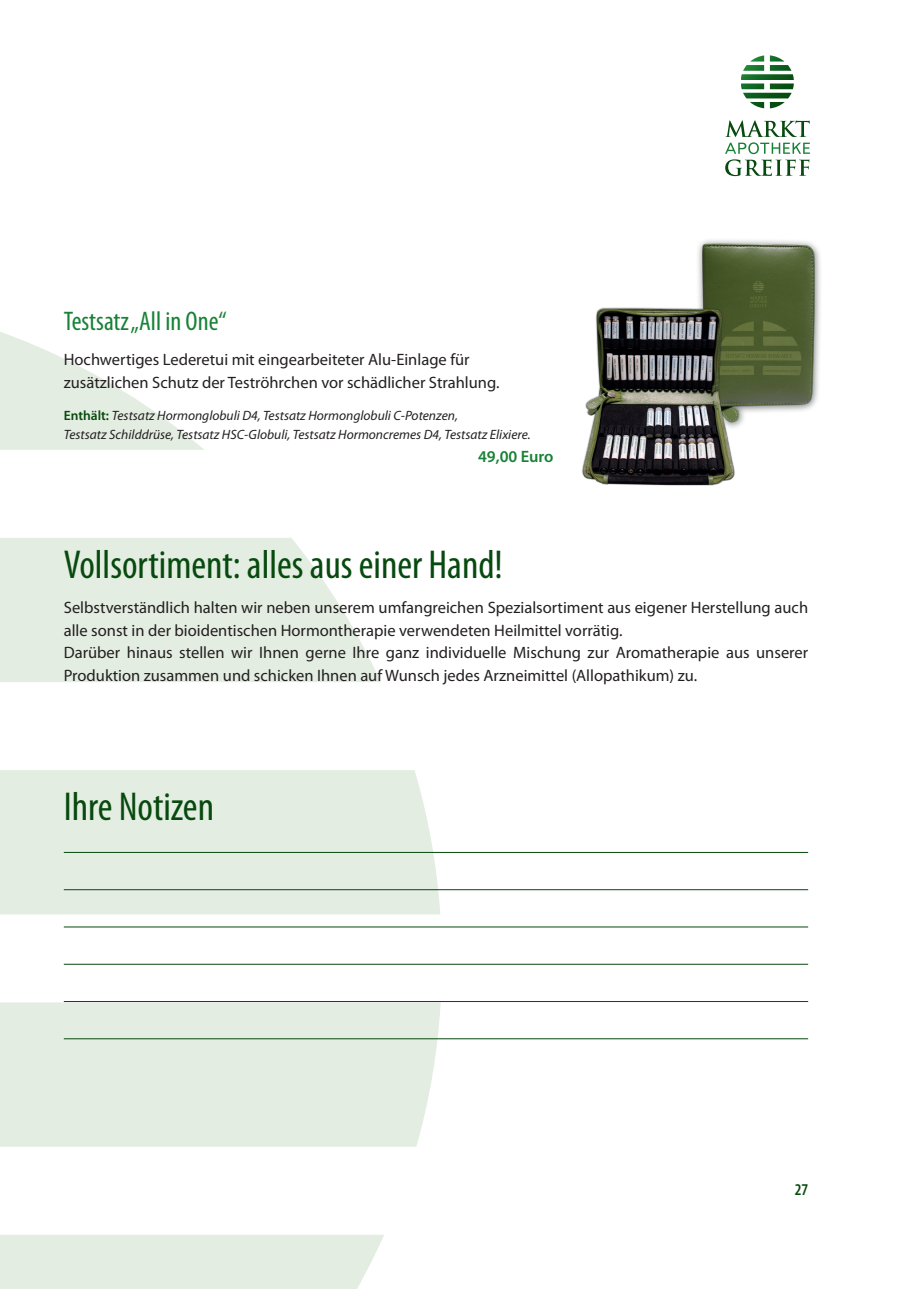
<style>
.page{position:relative;width:906px;height:1289px;background:#fff}
.page>*{position:absolute;margin:0;border:0;box-sizing:border-box;transform-origin:0 0}
.t1{font:condensed 40.5px "Myriad Pro";color:#07490e}
.t2{font:condensed 27px "Myriad Pro";color:#188136}
.t3{font:16.5px/22.5px "Myriad Pro";color:#231f20}
.t4{font:600 16.5px "Myriad Pro";color:#188136}
.t5{font:600 condensed 16.5px "Myriad Pro";color:#07490e}
.t6{font:italic 13.5px/19.5px "Myriad Pro";color:#231f20}
.s1{font-weight:600;font-style:normal;color:#07490e}
</style>
<div class="page">
<svg style="left:0;top:332px;width:441px;height:956px"></svg>
<svg style="left:725px;top:120px;width:85px;height:56px"></svg>
<img style="left:741px;top:55px;width:53px;height:53px">
<hr style="left:64px;top:852px;width:744px;height:1px;background:#07490e">
<hr style="left:64px;top:889px;width:744px;height:1px;background:#07490e">
<hr style="left:64px;top:926px;width:744px;height:1px;background:#07490e">
<hr style="left:64px;top:963px;width:744px;height:1px;background:#07490e">
<hr style="left:64px;top:1001px;width:744px;height:1px;background:#07490e">
<hr style="left:64px;top:1038px;width:744px;height:1px;background:#07490e">
<img style="left:698px;top:240px;width:122px;height:186px">
<img style="left:582px;top:278px;width:157px;height:208px">
<h2 class="t2" style="left:64px;top:306px;width:164px">Testsatz „All in One“</h2>
<p class="t3" style="left:64px;top:348px;width:437px">Hochwertiges Lederetui mit eingearbeiteter Alu-Einlage für zusätzlichen Schutz der Teströhrchen vor schädlicher Strahlung.</p>
<p class="t6" style="left:64px;top:406px;width:468px"><span class="s1">Enthält:</span> Testsatz Hormonglobuli D4, Testsatz Hormonglobuli C-Potenzen,<br>Testsatz Schilddrüse, Testsatz HSC-Globuli, Testsatz Hormoncremes D4, Testsatz Elixiere.</p>
<p class="t4" style="left:478px;top:447px;width:77px">49,00 Euro</p>
<h1 class="t1" style="left:64px;top:543px;width:440px">Vollsortiment: alles aus einer Hand!</h1>
<p class="t3" style="left:64px;top:597px;width:746px">Selbstverständlich halten wir neben unserem umfangreichen Spezialsortiment aus eigener Herstellung auch alle sonst in der bioidentischen Hormontherapie verwendeten Heilmittel vorrätig.<br>Darüber hinaus stellen wir Ihnen gerne Ihre ganz individuelle Mischung zur Aromatherapie aus unserer Produktion zusammen und schicken Ihnen auf Wunsch jedes Arzneimittel (Allopathikum) zu.</p>
<h1 class="t1" style="left:64px;top:784px;width:152px">Ihre Notizen</h1>
<p class="t5" style="left:794px;top:1180px;width:15px">27</p>
</div>
